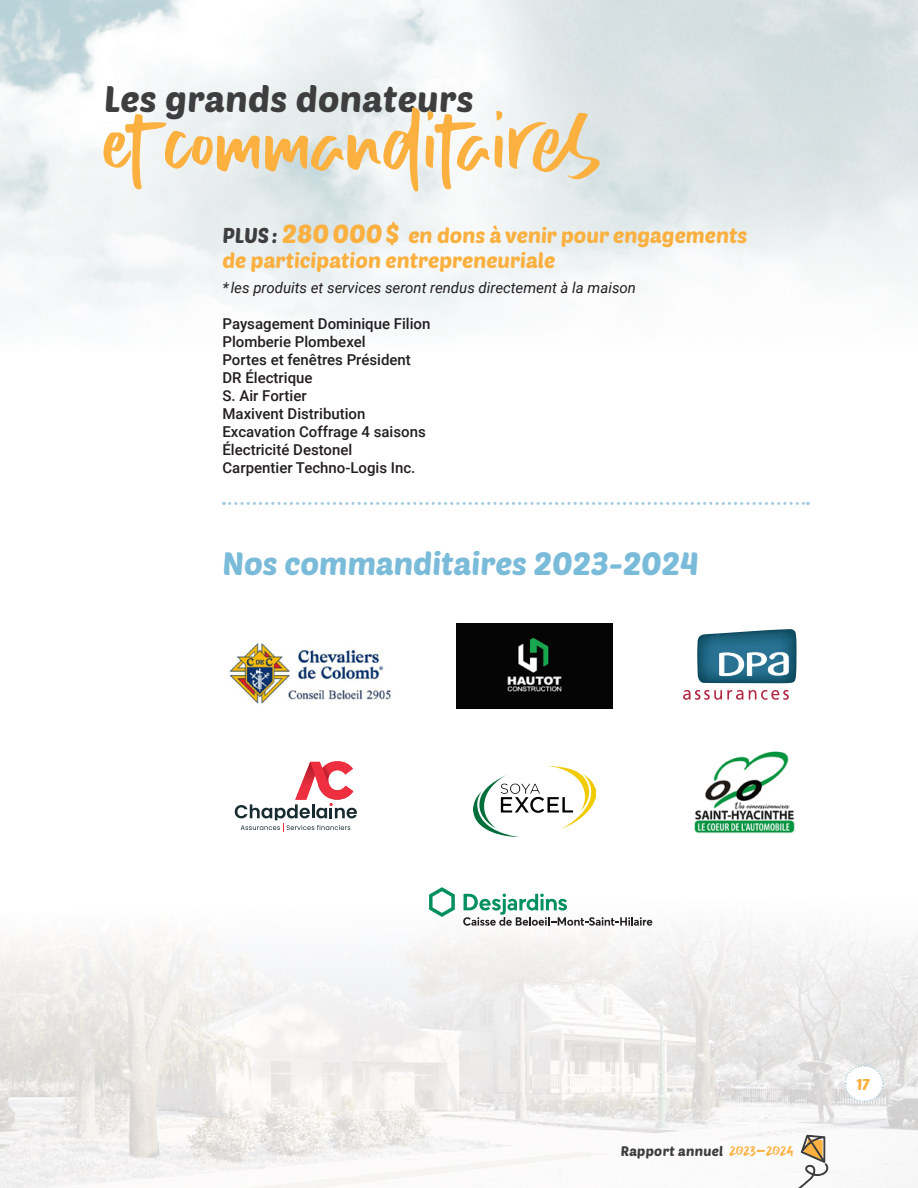
<style>
.page{position:relative;width:918px;height:1188px;background:#fff}
.page>*{position:absolute;margin:0;border:0;box-sizing:border-box;transform-origin:0 0}
.t1{font:54px "Hello Mornin";letter-spacing:.01em;color:#fbb03f}
.t2{font:36px "Poetsen One";letter-spacing:.01em;color:#3e3e3f}
.t3{font:31.5px "Poetsen One";color:#7abbd9}
.t4{font:21px/25.2px "Poetsen One";color:#fbb03f}
.t5{font:15.3px "Poetsen One";color:#fbb03f}
.t6{font:500 15px "Roboto";color:#231f20}
.t7{font:italic 15px "Roboto";color:#231f20}
.t8{font:13.5px "Poetsen One";letter-spacing:.02em;color:#3e3e3f}
.s1{color:#3e3e3f}
.s2{font-size:25.5px}
.s3{font-family:"Hello Mornin";font-size:12px;color:#fbb03f}
</style>
<div class="page">
<img style="left:0;top:921px;width:918px;height:267px">
<svg style="left:844px;top:1065px;width:40px;height:38px"></svg>
<div style="left:552px;top:1071px;width:310px;height:117px;background:#fff;opacity:.75"></div>
<svg style="left:780px;top:1129px;width:49px;height:59px"></svg>
<svg style="left:224px;top:502px;width:584px;height:3px"></svg>
<img style="left:229px;top:643px;width:162px;height:61px">
<svg style="left:683px;top:690px;width:60px;height:10px"></svg>
<svg style="left:749px;top:690px;width:40px;height:10px"></svg>
<svg style="left:697px;top:629px;width:100px;height:54px"></svg>
<img style="left:456px;top:623px;width:157px;height:85px">
<img style="left:473px;top:766px;width:123px;height:70px">
<svg style="left:235px;top:761px;width:122px;height:71px"></svg>
<svg style="left:429px;top:887px;width:26px;height:30px"></svg>
<svg style="left:463px;top:894px;width:189px;height:32px"></svg>
<img style="left:694px;top:751px;width:101px;height:82px">
<p class="t2" style="left:104px;top:76px;width:371px">Les grands donateurs</p>
<p class="t1" style="left:104px;top:113px;width:500px">et commanditaires</p>
<p class="t4" style="left:222px;top:222px;width:526px"><span class="s1">PLUS:</span> <span class="s2">280000$</span> en dons à venir pour engagements de participation entrepreneuriale</p>
<p class="t7" style="left:222px;top:277px;width:415px">* les produits et services seront rendus directement à la maison</p>
<p class="t6" style="left:222px;top:313px;width:210px">Paysagement Dominique Filion</p>
<p class="t6" style="left:222px;top:331px;width:145px">Plomberie Plombexel</p>
<p class="t6" style="left:222px;top:349px;width:190px">Portes et fenêtres Président</p>
<p class="t6" style="left:222px;top:367px;width:92px">DR Électrique</p>
<p class="t6" style="left:222px;top:385px;width:86px">S. Air Fortier</p>
<p class="t6" style="left:222px;top:403px;width:145px">Maxivent Distribution</p>
<p class="t6" style="left:222px;top:421px;width:205px">Excavation Coffrage 4 saisons</p>
<p class="t6" style="left:222px;top:439px;width:131px">Électricité Destonel</p>
<p class="t6" style="left:222px;top:457px;width:195px">Carpentier Techno-Logis Inc.</p>
<p class="t3" style="left:222px;top:543px;width:478px">Nos commanditaires 2023-2024</p>
<p class="t8" style="left:621px;top:1142px;width:175px">Rapport annuel <span class="s3">2023-2024</span></p>
<p class="t5" style="left:856px;top:1075px;width:15px">17</p>
</div>
